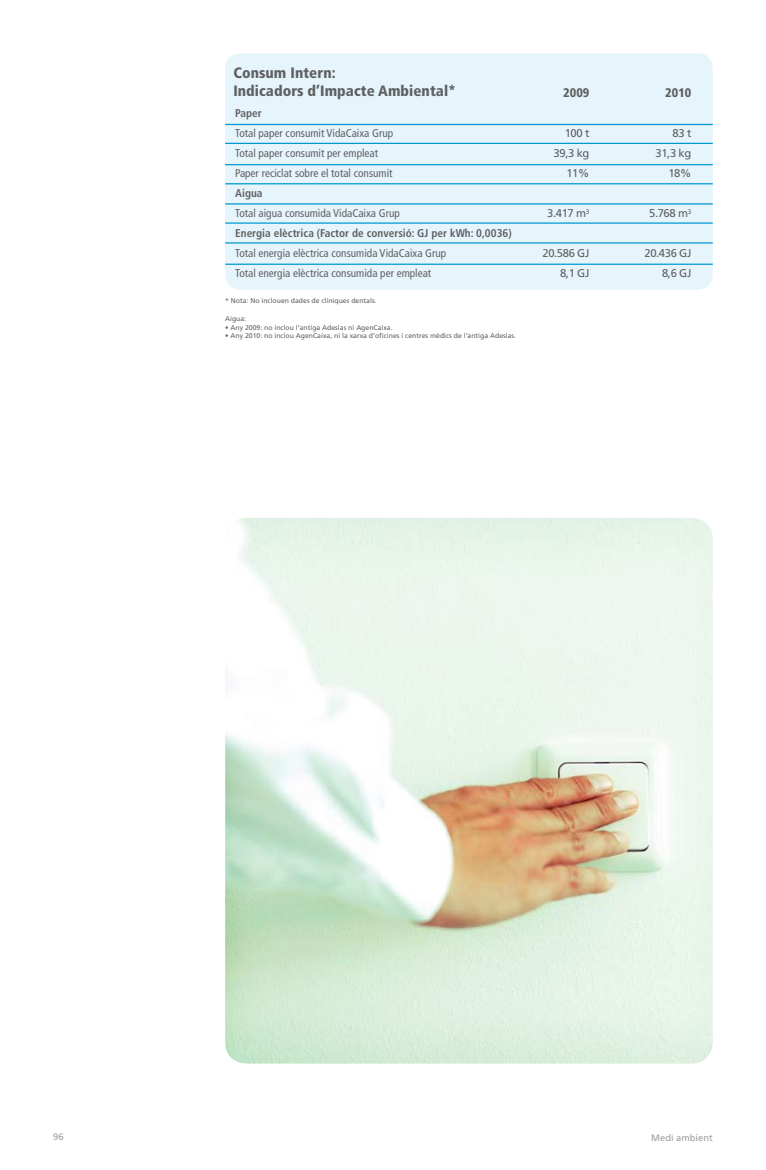
<style>
.page{position:relative;width:766px;height:1170px;background:#fff}
.page>*{position:absolute;margin:0;border:0;box-sizing:border-box;transform-origin:0 0}
.t1{font:900 condensed 15px/17.5px "Frutiger LT Std";letter-spacing:.005em;color:#5f6062}
.t2{font:900 condensed 12.5px "Frutiger LT Std";letter-spacing:.005em;color:#5f6062}
.t3{font:condensed 11.25px/20px "Frutiger LT Std";color:#5f6062}
.t4{font:11.25px/20px "Frutiger LT Std";letter-spacing:-.035em;color:#5f6062;text-align:right}
.t5{font:700 condensed 11.25px "Frutiger LT Std";color:#5f6062}
.t6{font:9.38px "Frutiger LT Std";color:#9c9d9f}
.t7{font:6.88px "Frutiger LT Std";color:#5f6062}
</style>
<div class="page">
<div style="left:225px;top:53px;width:487px;height:236px;background:#e6f5fb;border-radius:15px"></div>
<hr style="left:225px;top:124px;width:487px;height:1px;background:#0098d4">
<hr style="left:225px;top:143px;width:487px;height:1px;background:#0098d4">
<hr style="left:225px;top:164px;width:487px;height:1px;background:#0098d4">
<hr style="left:225px;top:183px;width:487px;height:1px;background:#0098d4">
<hr style="left:225px;top:203px;width:487px;height:1px;background:#0098d4">
<hr style="left:225px;top:222px;width:487px;height:2px;background:#0098d4">
<hr style="left:225px;top:242px;width:487px;height:1px;background:#0098d4">
<hr style="left:225px;top:263px;width:487px;height:2px;background:#0098d4">
<img style="left:225px;top:518px;width:487px;height:545px;border-radius:21px">
<h1 class="t1" style="left:233px;top:64px;width:224px">Consum Intern:<br>Indicadors d’Impacte Ambiental*</h1>
<p class="t5" style="left:235px;top:107px;width:28px">Paper</p>
<p class="t3" style="left:235px;top:123px;width:159px">Total paper consumit VidaCaixa Grup<br>Total paper consumit per empleat<br>Paper reciclat sobre el total consumit</p>
<p class="t5" style="left:235px;top:187px;width:29px">Aigua</p>
<p class="t3" style="left:235px;top:203px;width:166px">Total aigua consumida VidaCaixa Grup</p>
<p class="t5" style="left:235px;top:227px;width:278px">Energia elèctrica (Factor de conversió: GJ per kWh: 0,0036)</p>
<p class="t3" style="left:235px;top:243px;width:212px">Total energia elèctrica consumida VidaCaixa Grup<br>Total energia elèctrica consumida per empleat</p>
<p class="t7" style="left:225px;top:297px;width:153px">* Nota: No inclouen dades de clíniques dentals.</p>
<p class="t7" style="left:225px;top:314px;width:23px">Aigua:</p>
<p class="t7" style="left:225px;top:323px;width:169px">• Any 2009: no inclou l’antiga Adeslas ni AgenCaixa.</p>
<p class="t7" style="left:225px;top:332px;width:292px">• Any 2010: no inclou AgenCaixa, ni la xarxa d’oficines i centres mèdics de l’antiga Adeslas.</p>
<p class="t2" style="left:563px;top:85px;width:28px">2009</p>
<p class="t4" style="left:553px;top:123px;width:37px">100 t<br>39,3 kg<br>11%</p>
<p class="t4" style="left:547px;top:203px;width:44px">3.417 m<sup>3</sup></p>
<p class="t4" style="left:542px;top:243px;width:48px">20.586 GJ<br>8,1 GJ</p>
<p class="t2" style="left:665px;top:85px;width:28px">2010</p>
<p class="t4" style="left:655px;top:123px;width:37px">83 t<br>31,3 kg<br>18%</p>
<p class="t4" style="left:649px;top:203px;width:44px">5.768 m<sup>3</sup></p>
<p class="t4" style="left:644px;top:243px;width:48px">20.436 GJ<br>8,6 GJ</p>
<p class="t6" style="left:53px;top:1131px;width:12px">96</p>
<p class="t6" style="left:651px;top:1132px;width:63px">Medi ambient</p>
</div>
